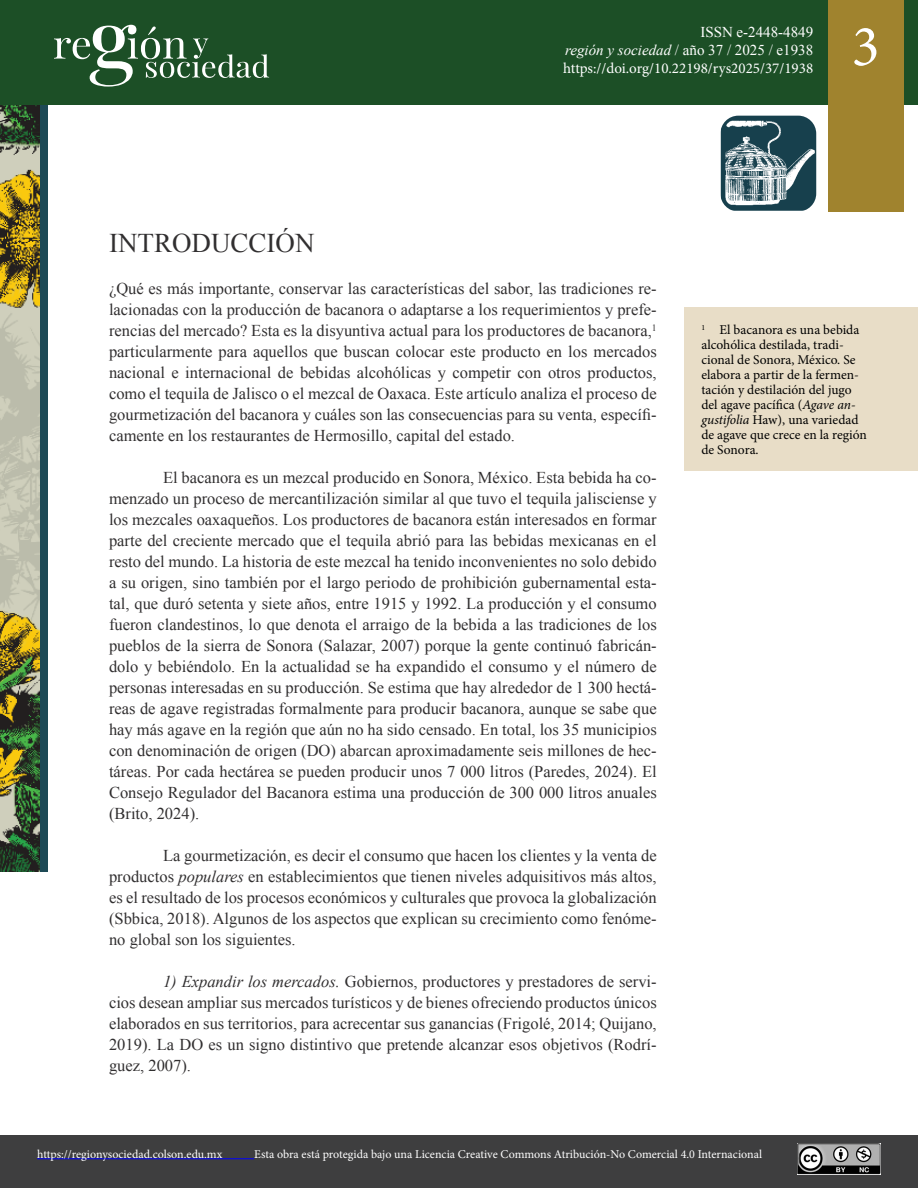
<style>
.page{position:relative;width:918px;height:1188px;background:#fff}
.page>*{position:absolute;margin:0;border:0;box-sizing:border-box;transform-origin:0 0}
.t1{font:58.5px "Minion Pro";color:#fff}
.t2{font:27px "Times New Roman";color:#312f30}
.t3{font:16.5px/21px "Times New Roman";color:#312f30;text-align:justify}
.t4{font:15px/18px "Times New Roman";color:#fff;text-align:right}
.t5{font:15px "Minion Pro";color:#fff}
.t6{font:13.5px/15px "Minion Pro";color:#000}
.t7{font:12px "Minion Pro";color:#fff}
.s1{font-style:italic}
</style>
<div class="page">
<div style="left:0;top:0;width:918px;height:105px;background:#1c4f26"></div>
<div style="left:828px;top:0;width:75px;height:212px;background:#a0832e"></div>
<svg style="left:54px;top:25px;width:215px;height:62px"></svg>
<div style="left:0;top:1135px;width:918px;height:53px;background:#3e3e3f"></div>
<img style="left:0;top:105px;width:40px;height:767px">
<img style="left:720px;top:116px;width:96px;height:95px">
<hr style="left:37px;top:1158px;width:217px;height:1px;background:#00f">
<div style="left:40px;top:105px;width:8px;height:767px;background:#1d4955"></div>
<img style="left:798px;top:1144px;width:83px;height:30px">
<div style="left:684px;top:308px;width:234px;height:163px;background:#e8ddc7"></div>
<p class="t4" style="left:565px;top:23px;width:250px">ISSN e-2448-4849<br><span class="s1">región y sociedad</span> / año 37 / 2025 / e1938</p>
<p class="t5" style="left:563px;top:58px;width:252px">https://doi.org/10.22198/rys2025/37/1938</p>
<h1 class="t1" style="left:852px;top:7px;width:30px">3</h1>
<h2 class="t2" style="left:109px;top:225px;width:207px">INTRODUCCIÓN</h2>
<p class="t3" style="left:109px;top:278px;width:549px">¿Qué es más importante, conservar las características del sabor, las tradiciones re&shy;lacionadas con la producción de bacanora o adaptarse a los requerimientos y prefe&shy;rencias del mercado? Esta es la disyuntiva actual para los productores de bacanora,<sup>1 </sup>particularmente para aquellos que buscan colocar este producto en los mercados nacional e internacional de bebidas alcohólicas y competir con otros productos, como el tequila de Jalisco o el mezcal de Oaxaca. Este artículo analiza el proceso de gourmetización del bacanora y cuáles son las consecuencias para su venta, específi&shy;camente en los restaurantes de Hermosillo, capital del estado.</p>
<p class="t3" style="left:109px;top:467px;width:549px;text-indent:54px">El bacanora es un mezcal producido en Sonora, México. Esta bebida ha co&shy;menzado un proceso de mercantilización similar al que tuvo el tequila jalisciense y los mezcales oaxaqueños. Los productores de bacanora están interesados en formar parte del creciente mercado que el tequila abrió para las bebidas mexicanas en el resto del mundo. La historia de este mezcal ha tenido inconvenientes no solo debido a su origen, sino también por el largo periodo de prohibición gubernamental esta&shy;tal, que duró setenta y siete años, entre 1915 y 1992. La producción y el consumo fueron clandestinos, lo que denota el arraigo de la bebida a las tradiciones de los pueblos de la sierra de Sonora (Salazar, 2007) porque la gente continuó fabricán&shy;dolo y bebiéndolo. En la actualidad se ha expandido el consumo y el número de personas interesadas en su producción. Se estima que hay alrededor de 1 300 hectá&shy;reas de agave registradas formalmente para producir bacanora, aunque se sabe que hay más agave en la región que aún no ha sido censado. En total, los 35 municipios con denominación de origen (DO) abarcan aproximadamente seis millones de hec&shy;táreas. Por cada hectárea se pueden producir unos 7 000 litros (Paredes, 2024). El Consejo Regulador del Bacanora estima una producción de 300 000 litros anuales (Brito, 2024).</p>
<p class="t3" style="left:109px;top:845px;width:549px;text-indent:54px">La gourmetización, es decir el consumo que hacen los clientes y la venta de productos <span class="s1">populares</span> en establecimientos que tienen niveles adquisitivos más altos, es el resultado de los procesos económicos y culturales que provoca la globalización (Sbbica, 2018). Algunos de los aspectos que explican su crecimiento como fenóme&shy;no global son los siguientes.</p>
<p class="t3" style="left:109px;top:971px;width:549px;text-indent:54px"><span class="s1">1) Expandir los mercados.</span> Gobiernos, productores y prestadores de servi&shy;cios desean ampliar sus mercados turísticos y de bienes ofreciendo productos únicos elaborados en sus territorios, para acrecentar sus ganancias (Frigolé, 2014; Quijano, 2019). La DO es un signo distintivo que pretende alcanzar esos objetivos (Rodrí&shy;guez, 2007).</p>
<p class="t6" style="left:701px;top:323px;width:167px"><sup>1</sup> El bacanora es una bebida alcohólica destilada, tradi&shy;cional de Sonora, México. Se elabora a partir de la fermen&shy;tación y destilación del jugo del agave pacífica (<span class="s1">Agave an&shy;gustifolia</span> Haw), una variedad de agave que crece en la región de Sonora.</p>
<p class="t7" style="left:37px;top:1146px;width:187px">https://regionysociedad.colson.edu.mx</p>
<p class="t7" style="left:254px;top:1146px;width:509px">Esta obra está protegida bajo una Licencia Creative Commons Atribución-No Comercial 4.0 Internacional</p>
</div>
